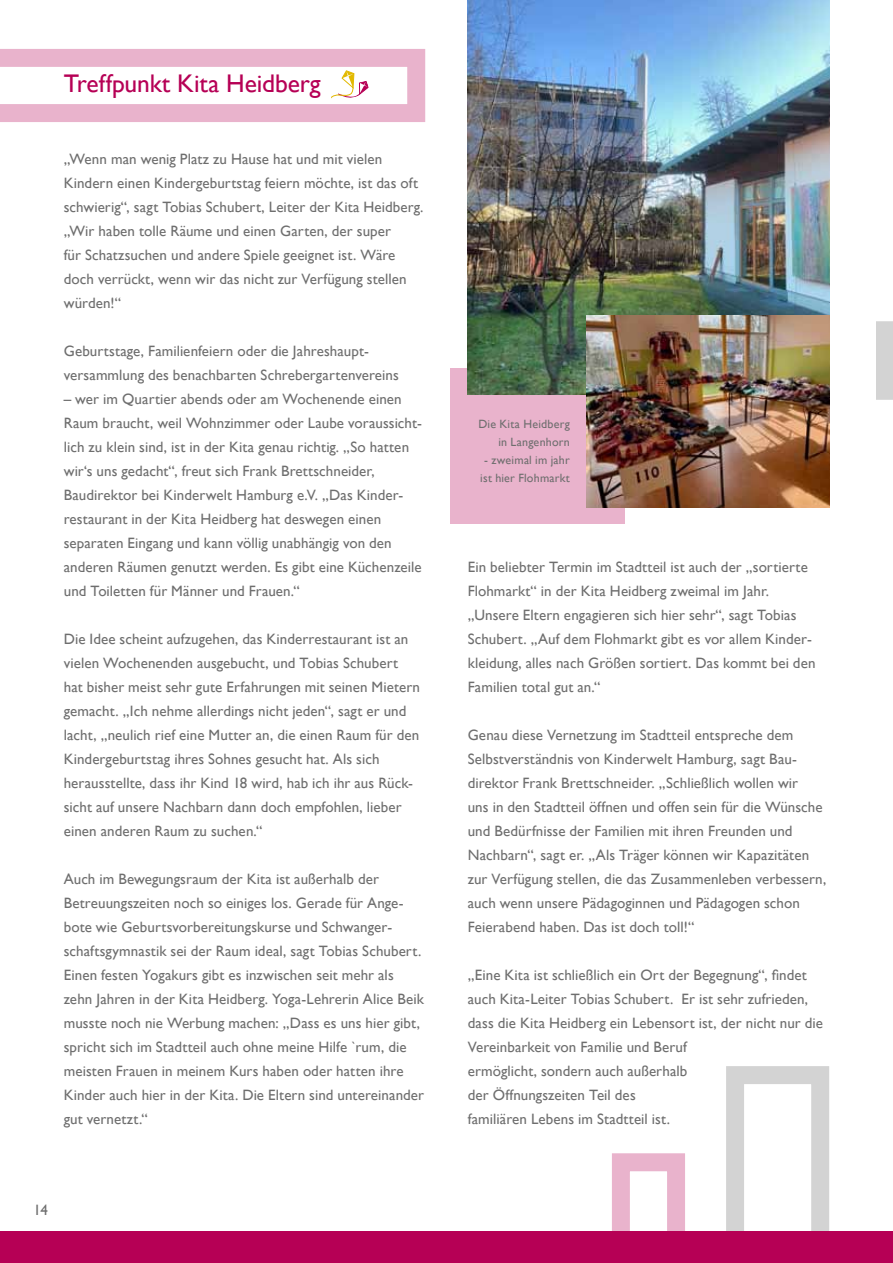
<style>
.page{position:relative;width:893px;height:1263px;background:#fff}
.page>*{position:absolute;margin:0;border:0;box-sizing:border-box;transform-origin:0 0}
.t1{font:25.5px "Gill Sans";letter-spacing:-.005em;color:#b60055}
.t2{font:15px/24px "Gill Sans";letter-spacing:.005em;color:#6e6e6e}
.t3{font:12px/18px "Gill Sans";letter-spacing:.02em;color:#6e6e6e;text-align:right}
</style>
<div class="page">
<div style="left:451px;top:368px;width:174px;height:155px;background:#e9b3cc"></div>
<svg style="left:726px;top:1066px;width:103px;height:165px"></svg>
<svg style="left:612px;top:1153px;width:73px;height:78px"></svg>
<div style="left:0;top:1231px;width:893px;height:32px;background:#b60055"></div>
<svg style="left:876px;top:321px;width:17px;height:79px"></svg>
<img style="left:468px;top:0;width:361px;height:394px">
<img style="left:587px;top:315px;width:242px;height:192px">
<svg style="left:0;top:49px;width:425px;height:73px"></svg>
<h1 class="t1" style="left:64px;top:69px;width:259px">Treffpunkt Kita Heidberg</h1>
<p class="t2" style="left:64px;top:148px;width:361px">„Wenn man wenig Platz zu Hause hat und mit vielen Kindern einen Kindergeburtstag feiern möchte, ist das oft schwierig“, sagt Tobias Schubert, Leiter der Kita Heidberg. „Wir haben tolle Räume und einen Garten, der super<br>für Schatzsuchen und andere Spiele geeignet ist. Wäre doch verrückt, wenn wir das nicht zur Verfügung stellen würden!“</p>
<p class="t2" style="left:64px;top:340px;width:337px">Geburtstage, Familienfeiern oder die Jahreshaupt&shy;versammlung des benachbarten Schrebergartenvereins</p>
<p class="t2" style="left:64px;top:388px;width:360px">– wer im Quartier abends oder am Wochenende einen Raum braucht, weil Wohnzimmer oder Laube voraussicht&shy;lich zu klein sind, ist in der Kita genau richtig. „So hatten wir‘s uns gedacht“, freut sich Frank Brettschneider, Baudirektor bei Kinderwelt Hamburg e.V. „Das Kinder&shy;restaurant in der Kita Heidberg hat deswegen einen separaten Eingang und kann völlig unabhängig von den anderen Räumen genutzt werden. Es gibt eine Küchenzeile und Toiletten für Männer und Frauen.“</p>
<p class="t2" style="left:64px;top:628px;width:358px">Die Idee scheint aufzugehen, das Kinderrestaurant ist an vielen Wochenenden ausgebucht, und Tobias Schubert hat bisher meist sehr gute Erfahrungen mit seinen Mietern gemacht. „Ich nehme allerdings nicht jeden“, sagt er und lacht, „neulich rief eine Mutter an, die einen Raum für den Kindergeburtstag ihres Sohnes gesucht hat. Als sich herausstellte, dass ihr Kind 18 wird, hab ich ihr aus Rück&shy;sicht auf unsere Nachbarn dann doch empfohlen, lieber einen anderen Raum zu suchen.“</p>
<p class="t2" style="left:64px;top:868px;width:362px">Auch im Bewegungsraum der Kita ist außerhalb der Betreuungszeiten noch so einiges los. Gerade für Ange&shy;bote wie Geburtsvorbereitungskurse und Schwanger&shy;schaftsgymnastik sei der Raum ideal, sagt Tobias Schubert.<br>Einen festen Yogakurs gibt es inzwischen seit mehr als zehn Jahren in der Kita Heidberg. Yoga-Lehrerin Alice Beik musste noch nie Werbung machen: „Dass es uns hier gibt, spricht sich im Stadtteil auch ohne meine Hilfe `rum, die meisten Frauen in meinem Kurs haben oder hatten ihre Kinder auch hier in der Kita. Die Eltern sind untereinander gut vernetzt.“</p>
<p class="t2" style="left:34px;top:1198px;width:16px">14</p>
<p class="t3" style="left:478px;top:415px;width:93px">Die Kita Heidberg in Langenhorn</p>
<p class="t3" style="left:480px;top:451px;width:91px;text-align:center">- zweimal im jahr ist hier Flohmarkt</p>
<p class="t2" style="left:468px;top:556px;width:349px">Ein beliebter Termin im Stadtteil ist auch der „sortierte Flohmarkt“ in der Kita Heidberg zweimal im Jahr. „Unsere Eltern engagieren sich hier sehr“, sagt Tobias Schubert. „Auf dem Flohmarkt gibt es vor allem Kinder&shy;kleidung, alles nach Größen sortiert. Das kommt bei den Familien total gut an.“</p>
<p class="t2" style="left:468px;top:724px;width:360px">Genau diese Vernetzung im Stadtteil entspreche dem Selbstverständnis von Kinderwelt Hamburg, sagt Bau&shy;direktor Frank Brettschneider. „Schließlich wollen wir<br>uns in den Stadtteil öffnen und offen sein für die Wünsche und Bedürfnisse der Familien mit ihren Freunden und Nachbarn“, sagt er. „Als Träger können wir Kapazitäten zur Verfügung stellen, die das Zusammenleben verbessern, auch wenn unsere Pädagoginnen und Pädagogen schon Feierabend haben. Das ist doch toll!“</p>
<p class="t2" style="left:468px;top:964px;width:357px">„Eine Kita ist schließlich ein Ort der Begegnung“, findet auch Kita-Leiter Tobias Schubert. Er ist sehr zufrieden, dass die Kita Heidberg ein Lebensort ist, der nicht nur die Vereinbarkeit von Familie und Beruf<br>ermöglicht, sondern auch außerhalb<br>der Öffnungszeiten Teil des<br>familiären Lebens im Stadtteil ist.</p>
</div>
